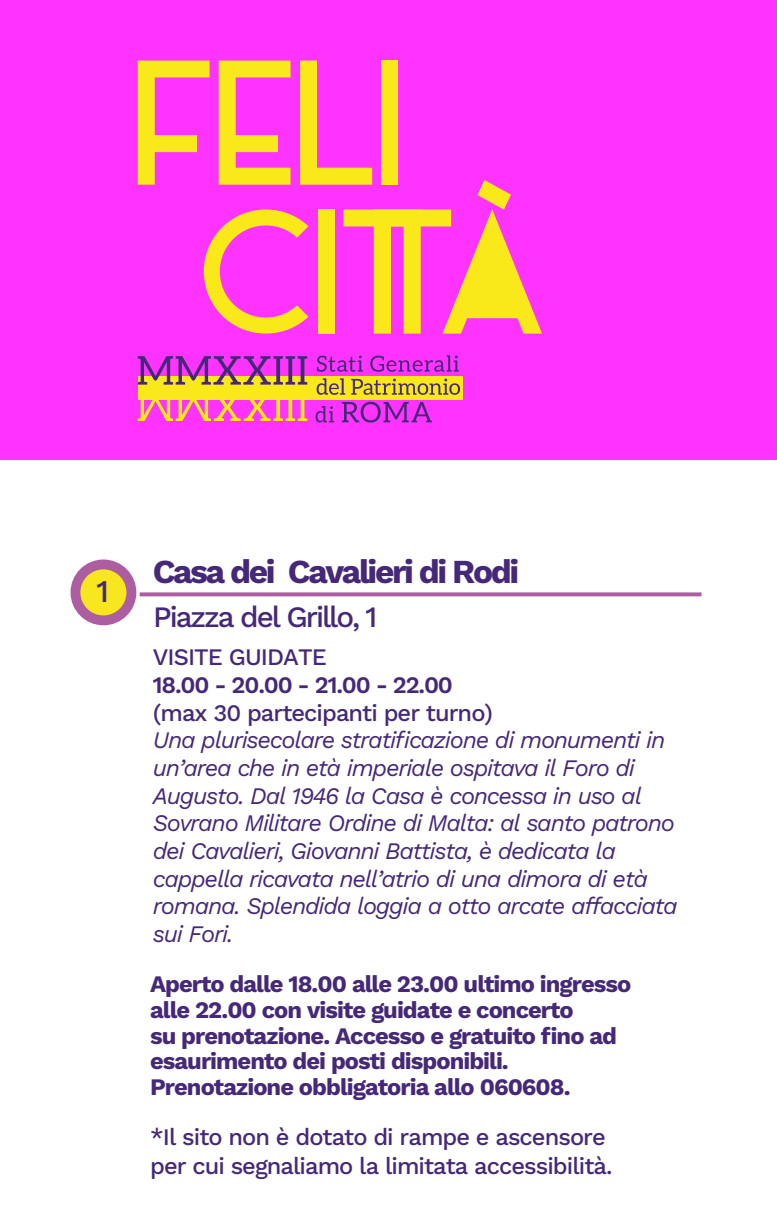
<style>
.page{position:relative;width:777px;height:1232px;background:#fff}
.page>*{position:absolute;margin:0;border:0;box-sizing:border-box;transform-origin:0 0}
.t1{font:700 33.56px "Work Sans";letter-spacing:-.07em;color:#452877}
.t2{font:500 31.56px "Work Sans";color:#452877}
.t3{font:500 29.56px "Work Sans";letter-spacing:-.07em;color:#452877}
.t4{font:italic 23.69px/27.6px "Work Sans";letter-spacing:-.05em;color:#452877}
.t5{font:700 23.69px/25.6px "Work Sans";letter-spacing:-.04em;color:#452877}
.t6{font:500 23.69px/29.6px "Work Sans";letter-spacing:-.04em;color:#452877}
.t7{font:600 23.69px "Work Sans";letter-spacing:-.05em;color:#452877}
</style>
<div class="page">
<div style="left:0;top:0;width:776px;height:460px;background:#f3f"></div>
<svg style="left:138px;top:61px;width:404px;height:273px"></svg>
<div style="left:138px;top:377px;width:324px;height:23px;background:#f9e81a"></div>
<svg style="left:317px;top:355px;width:46px;height:17px"></svg>
<svg style="left:370px;top:355px;width:88px;height:17px"></svg>
<svg style="left:316px;top:378px;width:29px;height:17px"></svg>
<svg style="left:351px;top:378px;width:109px;height:17px"></svg>
<svg style="left:315px;top:406px;width:19px;height:16px"></svg>
<svg style="left:342px;top:402px;width:90px;height:21px"></svg>
<svg style="left:138px;top:356px;width:169px;height:28px"></svg>
<svg style="left:138px;top:400px;width:169px;height:21px"></svg>
<svg style="left:75px;top:564px;width:56px;height:56px;background:#edd330"></svg>
<div style="left:70px;top:559px;width:66px;height:66px;border:10px solid #ad5ea0;border-radius:50%"></div>
<svg style="left:140px;top:592px;width:561px;height:4px;background:#b56ea9"></svg>
<hr style="left:0;top:1231px;width:776px;height:1px;background:#f3f">
<hr style="left:776px;top:0;width:1px;height:460px;background:#f3f">
<h2 class="t2" style="left:96px;top:567px;width:14px">1</h2>
<h1 class="t1" style="left:153px;top:546px;width:368px">Casa dei Cavalieri di Rodi</h1>
<p class="t3" style="left:153px;top:594px;width:226px">Piazza del Grillo, 1</p>
<p class="t6" style="left:153px;top:641px;width:175px">VISITE GUIDATE</p>
<p class="t7" style="left:153px;top:667px;width:301px">18.00 - 20.00 - 21.00 - 22.00</p>
<p class="t6" style="left:153px;top:697px;width:341px">(max 30 partecipanti per turno)</p>
<p class="t4" style="left:153px;top:725px;width:526px">Una plurisecolare stratificazione di monumenti in un’area che in età imperiale ospitava il Foro di Augusto. Dal 1946 la Casa è concessa in uso al Sovrano Militare Ordine di Malta: al santo patrono dei Cavalieri, Giovanni Battista, è dedicata la cappella ricavata nell’atrio di una dimora di età romana. Splendida loggia a otto arcate affacciata sui Fori.</p>
<p class="t5" style="left:150px;top:970px;width:482px">Aperto dalle 18.00 alle 23.00 ultimo ingresso alle 22.00 con visite guidate e concerto<br>su prenotazione. Accesso e gratuito fino ad esaurimento dei posti disponibili.<br>Prenotazione obbligatoria allo 060608.</p>
<p class="t6" style="left:150px;top:1120px;width:463px">*Il sito non è dotato di rampe e ascensore per cui segnaliamo la limitata accessibilità.</p>
</div>
